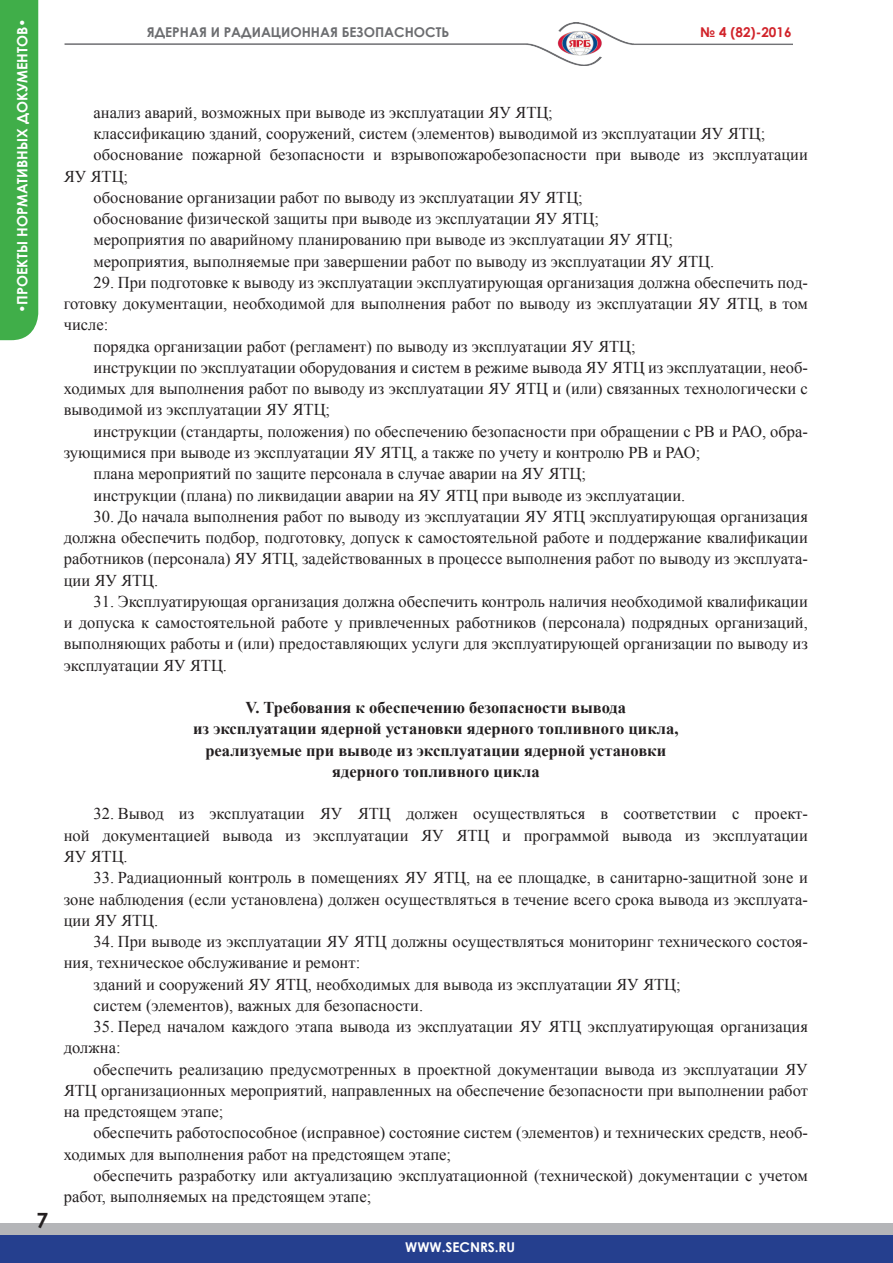
<style>
.page{position:relative;width:893px;height:1263px;background:#fff}
.page>*{position:absolute;margin:0;border:0;box-sizing:border-box;transform-origin:0 0}
.t1{font:700 21px "Century Gothic";color:#231f20}
.ОсНоВнОй{font:16.5px/21.3px "Times New Roman";color:#231f20;text-align:justify}
.заголовок{font:700 16.5px/21.3px "Times New Roman";color:#231f20;text-align:center}
.t2{font:700 14.25px "Century Gothic";color:#fff}
.t3{font:700 13.5px "Century Gothic";color:#6c6d70}
.t4{font:700 13.5px "Century Gothic";color:#fff}
.t5{font:700 13.5px "Century Gothic";color:#d1232a}
</style>
<div class="page">
<div style="left:0;top:1223px;width:893px;height:30px;background:#b4b5b8"></div>
<div style="left:0;top:1235px;width:893px;height:28px;background:#253f8e"></div>
<img style="left:64px;top:22px;width:728px;height:44px">
<div style="left:0;top:0;width:38px;height:340px;background:#40ae49"></div>
<p class="t2" style="left:11px;top:313px;width:296px;rotate:-90deg">•ПРОЕКТЫ НОРМАТИВНЫХ ДОКУМЕНТОВ•</p>
<p class="t1" style="left:37px;top:1204px;width:13px">7</p>
<p class="t3" style="left:147px;top:22px;width:304px">ЯДЕРНАЯ И РАДИАЦИОННАЯ БЕЗОПАСНОСТЬ</p>
<p class="t5" style="left:700px;top:22px;width:93px">№ 4 (82)-2016</p>
<p class="ОсНоВнОй" style="left:94px;top:101px;width:461px">анализ аварий, возможных при выводе из эксплуатации ЯУ ЯТЦ;</p>
<p class="ОсНоВнОй" style="left:94px;top:123px;width:673px">классификацию зданий, сооружений, систем (элементов) выводимой из эксплуатации ЯУ ЯТЦ;</p>
<p class="ОсНоВнОй" style="left:64px;top:144px;width:746px;text-indent:30px">обоснование пожарной безопасности и взрывопожаробезопасности при выводе из эксплуатации<br>ЯУ ЯТЦ;</p>
<p class="ОсНоВнОй" style="left:94px;top:186px;width:491px">обоснование организации работ по выводу из эксплуатации ЯУ ЯТЦ;</p>
<p class="ОсНоВнОй" style="left:94px;top:208px;width:507px">обоснование физической защиты при выводе из эксплуатации ЯУ ЯТЦ;</p>
<p class="ОсНоВнОй" style="left:94px;top:229px;width:581px">мероприятия по аварийному планированию при выводе из эксплуатации ЯУ ЯТЦ;</p>
<p class="ОсНоВнОй" style="left:94px;top:250px;width:622px">мероприятия, выполняемые при завершении работ по выводу из эксплуатации ЯУ ЯТЦ.</p>
<p class="ОсНоВнОй" style="left:64px;top:271px;width:746px;text-indent:30px">29. При подготовке к выводу из эксплуатации эксплуатирующая организация должна обеспечить под&shy;готовку документации, необходимой для выполнения работ по выводу из эксплуатации ЯУ ЯТЦ, в том числе:</p>
<p class="ОсНоВнОй" style="left:94px;top:335px;width:544px">порядка организации работ (регламент) по выводу из эксплуатации ЯУ ЯТЦ;</p>
<p class="ОсНоВнОй" style="left:64px;top:356px;width:746px;text-indent:30px">инструкции по эксплуатации оборудования и систем в режиме вывода ЯУ ЯТЦ из эксплуатации, необ&shy;ходимых для выполнения работ по выводу из эксплуатации ЯУ ЯТЦ и (или) связанных технологически с выводимой из эксплуатации ЯУ ЯТЦ;</p>
<p class="ОсНоВнОй" style="left:64px;top:420px;width:746px;text-indent:30px">инструкции (стандарты, положения) по обеспечению безопасности при обращении с РВ и РАО, обра&shy;зующимися при выводе из эксплуатации ЯУ ЯТЦ, а также по учету и контролю РВ и РАО;</p>
<p class="ОсНоВнОй" style="left:94px;top:463px;width:494px">плана мероприятий по защите персонала в случае аварии на ЯУ ЯТЦ;</p>
<p class="ОсНоВнОй" style="left:94px;top:484px;width:593px">инструкции (плана) по ликвидации аварии на ЯУ ЯТЦ при выводе из эксплуатации.</p>
<p class="ОсНоВнОй" style="left:64px;top:505px;width:746px;text-indent:30px">30. До начала выполнения работ по выводу из эксплуатации ЯУ ЯТЦ эксплуатирующая организация должна обеспечить подбор, подготовку, допуск к самостоятельной работе и поддержание квалификации работников (персонала) ЯУ ЯТЦ, задействованных в процессе выполнения работ по выводу из эксплуата&shy;ции ЯУ ЯТЦ.</p>
<p class="ОсНоВнОй" style="left:64px;top:590px;width:746px;text-indent:30px">31. Эксплуатирующая организация должна обеспечить контроль наличия необходимой квалификации и допуска к самостоятельной работе у привлеченных работников (персонала) подрядных организаций, выполняющих работы и (или) предоставляющих услуги для эксплуатирующей организации по выводу из эксплуатации ЯУ ЯТЦ.</p>
<p class="заголовок" style="left:193px;top:696px;width:487px">V. Требования к обеспечению безопасности вывода<br>из эксплуатации ядерной установки ядерного топливного цикла, реализуемые при выводе из эксплуатации ядерной установки ядерного топливного цикла</p>
<p class="ОсНоВнОй" style="left:64px;top:803px;width:746px;text-indent:30px">32. Вывод из эксплуатации ЯУ ЯТЦ должен осуществляться в соответствии с проект&shy;ной документацией вывода из эксплуатации ЯУ ЯТЦ и программой вывода из эксплуатации ЯУ ЯТЦ.</p>
<p class="ОсНоВнОй" style="left:64px;top:867px;width:746px;text-indent:30px">33. Радиационный контроль в помещениях ЯУ ЯТЦ, на ее площадке, в санитарно-защитной зоне и зоне наблюдения (если установлена) должен осуществляться в течение всего срока вывода из эксплуата&shy;ции ЯУ ЯТЦ.</p>
<p class="ОсНоВнОй" style="left:64px;top:930px;width:746px;text-indent:30px">34. При выводе из эксплуатации ЯУ ЯТЦ должны осуществляться мониторинг технического состоя&shy;ния, техническое обслуживание и ремонт:</p>
<p class="ОсНоВнОй" style="left:94px;top:973px;width:589px">зданий и сооружений ЯУ ЯТЦ, необходимых для вывода из эксплуатации ЯУ ЯТЦ;</p>
<p class="ОсНоВнОй" style="left:94px;top:994px;width:331px">систем (элементов), важных для безопасности.</p>
<p class="ОсНоВнОй" style="left:64px;top:1016px;width:746px;text-indent:30px">35. Перед началом каждого этапа вывода из эксплуатации ЯУ ЯТЦ эксплуатирующая организация должна:</p>
<p class="ОсНоВнОй" style="left:64px;top:1058px;width:746px;text-indent:30px">обеспечить реализацию предусмотренных в проектной документации вывода из эксплуатации ЯУ ЯТЦ организационных мероприятий, направленных на обеспечение безопасности при выполнении работ на предстоящем этапе;</p>
<p class="ОсНоВнОй" style="left:64px;top:1122px;width:746px;text-indent:30px">обеспечить работоспособное (исправное) состояние систем (элементов) и технических средств, необ&shy;ходимых для выполнения работ на предстоящем этапе;</p>
<p class="ОсНоВнОй" style="left:64px;top:1164px;width:746px;text-indent:30px">обеспечить разработку или актуализацию эксплуатационной (технической) документации с учетом работ, выполняемых на предстоящем этапе;</p>
<p class="t4" style="left:405px;top:1237px;width:111px">WWW.SECNRS.RU</p>
</div>
